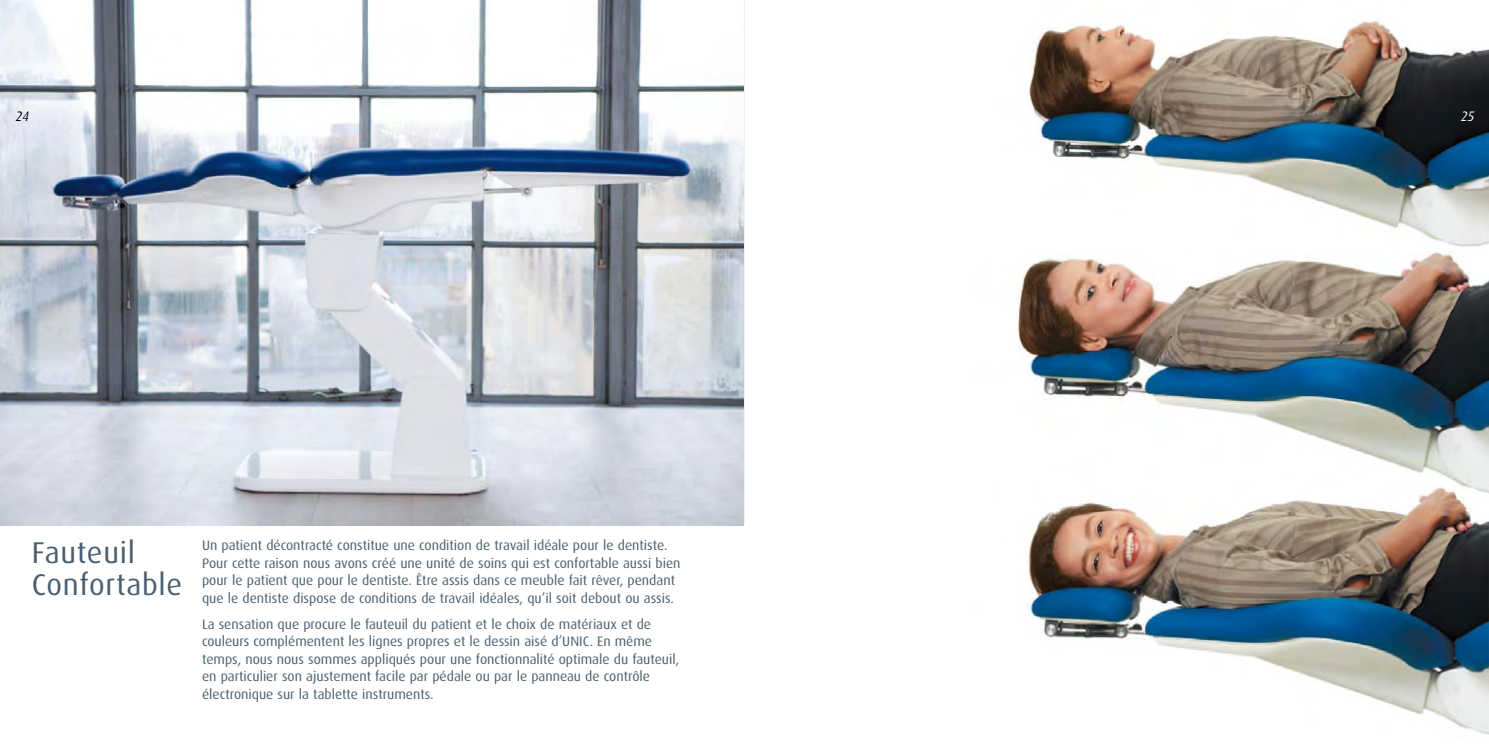
<style>
.page{position:relative;width:1489px;height:745px;background:#fff}
.page>*{position:absolute;margin:0;border:0;box-sizing:border-box;transform-origin:0 0}
.t1{font:30px/32.5px "Dax";letter-spacing:.025em;color:#495f70}
.t2{font:13.75px/17.5px "Dax";color:#495f70}
.t3{font:italic 13.75px "Dax";color:#000;scale:.9 1}
.t4{font:italic 13.75px "Dax";color:#fff;scale:.9 1}
</style>
<div class="page">
<img style="left:0;top:0;width:744px;height:524px">
<img style="left:1029px;top:20px;width:459px;height:227px">
<img style="left:1018px;top:251px;width:470px;height:171px">
<svg style="left:1271px;top:422px;width:217px;height:10px;background:#9ca7a1"></svg>
<img style="left:1026px;top:432px;width:462px;height:303px">
<p class="t3" style="left:15px;top:108px;width:19px">24</p>
<h1 class="t1" style="left:32px;top:536px;width:152px">Fauteuil<br>Confortable</h1>
<p class="t2" style="left:202px;top:536px;width:480px">Un patient décontracté constitue une condition de travail idéale pour le dentiste.<br>Pour cette raison nous avons créé une unité de soins qui est confortable aussi bien pour le patient que pour le dentiste. Être assis dans ce meuble fait rêver, pendant que le dentiste dispose de conditions de travail idéales, qu’il soit debout ou assis.</p>
<p class="t2" style="left:202px;top:615px;width:478px">La sensation que procure le fauteuil du patient et le choix de matériaux et de couleurs complémentent les lignes propres et le dessin aisé d’UNIC. En même temps, nous nous sommes appliqués pour une fonctionnalité optimale du fauteuil, en particulier son ajustement facile par pédale ou par le panneau de contrôle électronique sur la tablette instruments.</p>
<p class="t4" style="left:1460px;top:108px;width:19px">25</p>
</div>
